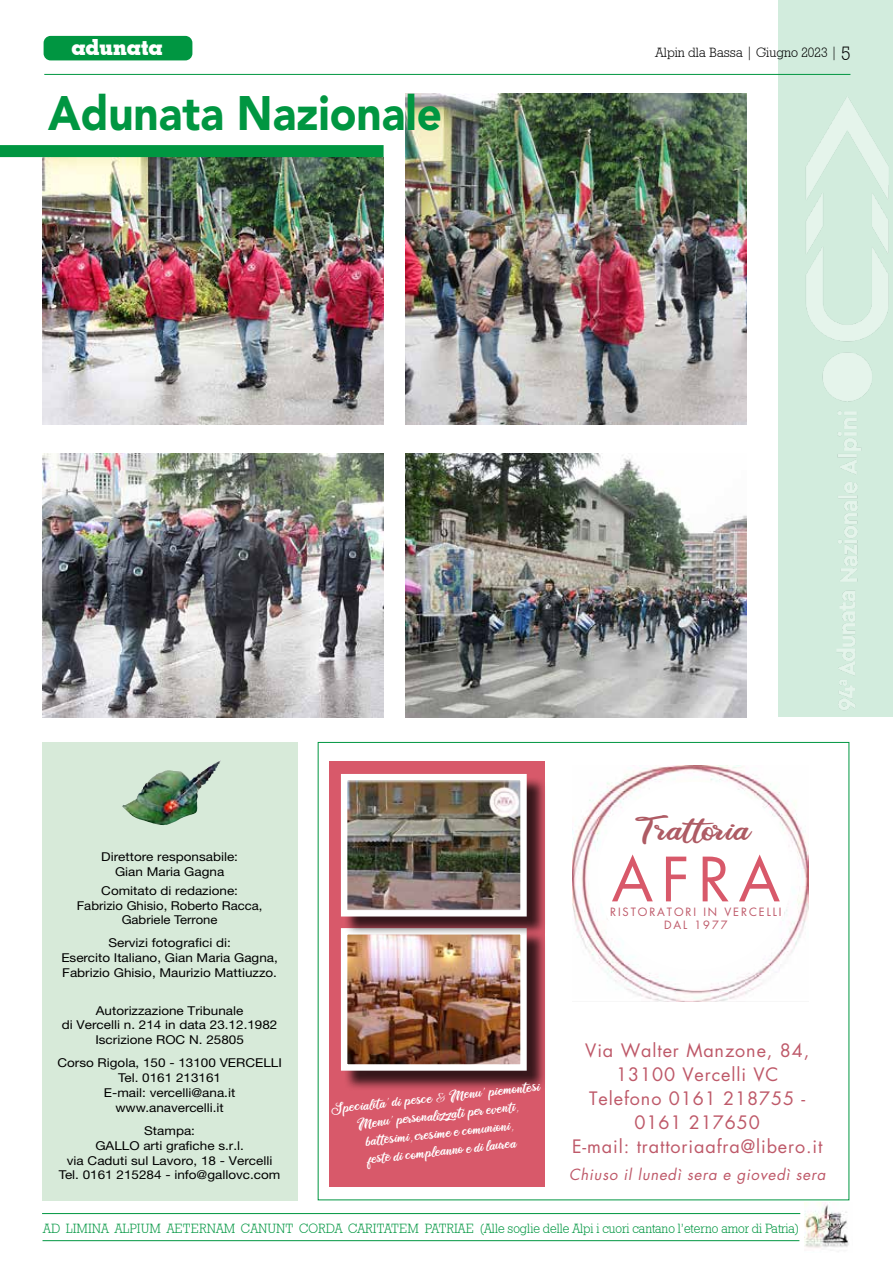
<style>
.page{position:relative;width:893px;height:1263px;background:#fff}
.page>*{position:absolute;margin:0;border:0;box-sizing:border-box;transform-origin:0 0}
.t1{font:59.4px "Futura Std";color:#d8596a}
.t2{font:900 48px "Avenir LT Std";color:#009641;scale:.92 1}
.t3{font:34.65px "Ballet Harmony";color:#ae5b64;scale:1.16 1}
.t4{font:700 22.2px "Geometric Slab 703 BT Xtra";color:#fff}
.t5{font:18px/24px "Futura Std";letter-spacing:.05em;color:#be5969;text-align:center}
.t6{font:15px/18px "Ballet Harmony";color:#fff;text-align:center}
.t7{font:italic 15px "Futura Std";letter-spacing:.05em;color:#be5969}
.t8{font:13.5px "Geometric Slab 712 BT Light A";color:#009641;scale:.95 1}
.t9{font:13.5px "Geometric Slab 712 BT Light A";color:#000}
.t10{font:12.15px/14.9px "Helvetica Neue LT Std";color:#000;text-align:center;scale:1.11 1}
.t11{font:11.1px "Futura Std";letter-spacing:.17em;color:#be5969}
.s1{font-size:19.5px}
.s2{font-family:"Allura";color:#d8596a}
.s3{font-family:"Allura"}
</style>
<div class="page">
<hr style="left:44px;top:74px;width:806px;height:1px;background:#009641">
<div style="left:44px;top:36px;width:148px;height:24px;background:#009641;border-radius:7px"></div>
<div style="left:42px;top:742px;width:255px;height:458px;background:#d7ead9"></div>
<img style="left:165px;top:761px;width:55px;height:20px">
<div style="left:329px;top:761px;width:215px;height:425px;background:#d8596a"></div>
<div style="left:344px;top:931px;width:202px;height:159px;background:#000;opacity:.75"></div>
<div style="left:344px;top:777px;width:202px;height:159px;background:#000;opacity:.75"></div>
<img style="left:340px;top:774px;width:190px;height:300px">
<img style="left:573px;top:765px;width:236px;height:236px">
<div style="left:597px;top:782px;width:195px;height:188px;background:#fff;border-radius:50%"></div>
<img style="left:406px;top:453px;width:341px;height:264px">
<img style="left:42px;top:453px;width:342px;height:264px">
<img style="left:42px;top:157px;width:342px;height:267px">
<img style="left:406px;top:94px;width:341px;height:330px">
<div style="left:0;top:145px;width:384px;height:12px;background:#009641"></div>
<div style="left:778px;top:0;width:115px;height:717px;background:#d2ecdd"></div>
<img style="left:806px;top:97px;width:83px;height:305px">
<img style="left:836px;top:590px;width:19px;height:121px">
<img style="left:838px;top:482px;width:20px;height:100px">
<img style="left:837px;top:411px;width:24px;height:64px">
<hr style="left:43px;top:1240px;width:756px;height:1px;background:#009641">
<hr style="left:42px;top:1213px;width:758px;height:1px;background:#009641">
<img style="left:804px;top:1202px;width:45px;height:46px">
<h3 class="t4" style="left:71px;top:34px;width:93px">adunata</h3>
<h2 class="t2" style="left:48px;top:84px;width:430px">Adunata Nazionale</h2>
<p class="t9" style="left:656px;top:45px;width:196px">Alpin dla Bassa | Giugno 2023 | <span class="s1">5</span></p>
<p class="t10" style="left:101px;top:849px;width:125px">Direttore responsabile:<br>Gian Maria Gagna</p>
<p class="t10" style="left:77px;top:883px;width:169px">Comitato di redazione:<br>Fabrizio Ghisio, Roberto Racca,<br>Gabriele Terrone</p>
<p class="t10" style="left:61px;top:935px;width:197px">Servizi fotografici di:<br>Esercito Italiano, Gian Maria Gagna,<br>Fabrizio Ghisio, Maurizio Mattiuzzo.</p>
<p class="t10" style="left:62px;top:1003px;width:196px">Autorizzazione Tribunale<br>di Vercelli n. 214 in data 23.12.1982<br>Iscrizione ROC N. 25805</p>
<p class="t10" style="left:57px;top:1055px;width:204px">Corso Rigola, 150 - 13100 VERCELLI<br>Tel. 0161 213161<br>E-mail: vercelli@ana.it www.anavercelli.it</p>
<p class="t10" style="left:59px;top:1123px;width:201px">Stampa:<br>GALLO arti grafiche s.r.l.<br>via Caduti sul Lavoro, 18 - Vercelli<br>Tel. 0161 215284 - info@gallovc.com</p>
<h3 class="t3" style="left:639px;top:814px;width:99px">Trattoria</h3>
<h1 class="t1" style="left:612px;top:842px;width:170px">AFRA</h1>
<p class="t11" style="left:664px;top:918px;width:65px">DAL 1977</p>
<p class="t11" style="left:610px;top:905px;width:173px">RISTORATORI IN VERCELLI</p>
<p class="t6" style="left:330px;top:1101px;width:212px;rotate:-6deg">Specialita<span class="s2">’</span> di pesce <span class="s3">&amp;</span> Menu<span class="s2">’</span> piemontesi Menu<span class="s2">’</span> personalizzati per eventi<span class="s2">, </span>battesimi<span class="s2">,</span> cresime e comunioni<span class="s2">,<br></span>feste di compleanno e di laurea</p>
<h3 class="t5" style="left:572px;top:1038px;width:252px">Via Walter Manzone, 84,<br>13100 Vercelli VC<br>Telefono 0161 218755 -<br>0161 217650<br>E-mail: trattoriaafra@libero.it</h3>
<p class="t7" style="left:569px;top:1165px;width:258px">Chiuso il lunedì sera e giovedì sera</p>
<p class="t8" style="left:43px;top:1220px;width:797px">AD LIMINA ALPIUM AETERNAM CANUNT CORDA CARITATEM PATRIAE (Alle soglie delle Alpi i cuori cantano l’eterno amor di Patria)</p>
</div>
